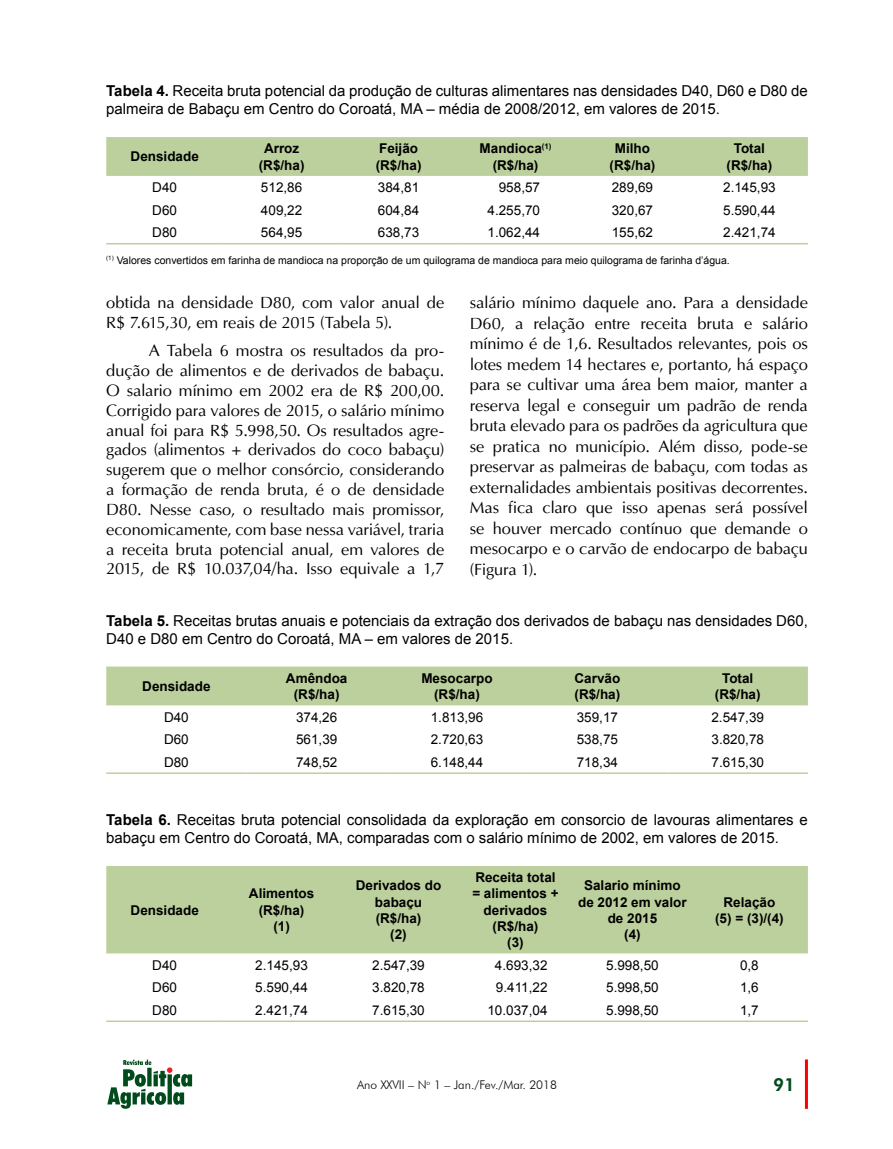
<style>
.page{position:relative;width:893px;height:1149px;background:#fff}
.page>*{position:absolute;margin:0;border:0;box-sizing:border-box;transform-origin:0 0}
.t1{font:800 18px "Futura BT";color:#004b1c}
.t2{font:16.5px/20.5px "Ottawa Plain";letter-spacing:-.01em;color:#000;text-align:justify}
.t3{font:15px/18px "Arial";color:#000}
.t4{font:13.5px "Arial";color:#000}
.t5{font:700 13.5px/16.2px "Arial";color:#000;text-align:center}
.t6{font:300 12px "Futura BT";color:#000}
.t7{font:10.5px "Arial";color:#000}
.s1{font-weight:700}
</style>
<div class="page">
<hr style="left:805px;top:1059px;width:3px;height:49px;background:#f00">
<svg style="left:107px;top:1059px;width:85px;height:49px"></svg>
<div style="left:106px;top:137px;width:702px;height:39px;background:#bcd09d"></div>
<hr style="left:106px;top:243px;width:117px;height:1px;background:#bcd09d">
<hr style="left:223px;top:243px;width:117px;height:1px;background:#bcd09d">
<hr style="left:340px;top:243px;width:117px;height:1px;background:#bcd09d">
<hr style="left:457px;top:243px;width:117px;height:1px;background:#bcd09d">
<hr style="left:574px;top:243px;width:117px;height:1px;background:#bcd09d">
<hr style="left:691px;top:243px;width:117px;height:1px;background:#bcd09d">
<div style="left:106px;top:666px;width:702px;height:39px;background:#bcd09d"></div>
<hr style="left:106px;top:772px;width:141px;height:1px;background:#bcd09d">
<hr style="left:247px;top:772px;width:140px;height:1px;background:#bcd09d">
<hr style="left:387px;top:772px;width:140px;height:1px;background:#bcd09d">
<hr style="left:527px;top:772px;width:141px;height:1px;background:#bcd09d">
<hr style="left:668px;top:772px;width:140px;height:1px;background:#bcd09d">
<div style="left:106px;top:866px;width:702px;height:87px;background:#bcd09d"></div>
<hr style="left:106px;top:1020px;width:117px;height:1px;background:#bcd09d">
<hr style="left:223px;top:1020px;width:117px;height:1px;background:#bcd09d">
<hr style="left:340px;top:1020px;width:117px;height:1px;background:#bcd09d">
<hr style="left:457px;top:1020px;width:117px;height:1px;background:#bcd09d">
<hr style="left:574px;top:1020px;width:117px;height:1px;background:#bcd09d">
<hr style="left:691px;top:1020px;width:117px;height:1px;background:#bcd09d">
<p class="t3" style="left:106px;top:82px;width:703px"><span class="s1">Tabela 4.</span> Receita bruta potencial da produção de culturas alimentares nas densidades D40, D60 e D80 de palmeira de Babaçu em Centro do Coroatá, MA – média de 2008/2012, em valores de 2015.</p>
<p class="t5" style="left:131px;top:149px;width:70px">Densidade</p>
<p class="t5" style="left:259px;top:141px;width:47px">Arroz (R$/ha)</p>
<p class="t5" style="left:376px;top:141px;width:47px;text-align:left">Feijão (R$/ha)</p>
<p class="t5" style="left:480px;top:141px;width:73px">Mandioca<sup>(1) </sup>(R$/ha)</p>
<p class="t5" style="left:610px;top:141px;width:47px">Milho (R$/ha)</p>
<p class="t5" style="left:727px;top:141px;width:47px">Total (R$/ha)</p>
<p class="t4" style="left:152px;top:178px;width:26px">D40</p>
<p class="t4" style="left:261px;top:178px;width:43px">512,86</p>
<p class="t4" style="left:378px;top:178px;width:43px">384,81</p>
<p class="t4" style="left:499px;top:178px;width:43px">958,57</p>
<p class="t4" style="left:612px;top:178px;width:43px">289,69</p>
<p class="t4" style="left:723px;top:178px;width:54px">2.145,93</p>
<p class="t4" style="left:152px;top:201px;width:26px">D60</p>
<p class="t4" style="left:261px;top:201px;width:43px">409,22</p>
<p class="t4" style="left:378px;top:201px;width:43px">604,84</p>
<p class="t4" style="left:488px;top:201px;width:54px">4.255,70</p>
<p class="t4" style="left:612px;top:201px;width:43px">320,67</p>
<p class="t4" style="left:723px;top:201px;width:54px">5.590,44</p>
<p class="t4" style="left:152px;top:224px;width:26px">D80</p>
<p class="t4" style="left:261px;top:224px;width:43px">564,95</p>
<p class="t4" style="left:378px;top:224px;width:43px">638,73</p>
<p class="t4" style="left:488px;top:224px;width:54px">1.062,44</p>
<p class="t4" style="left:612px;top:224px;width:43px">155,62</p>
<p class="t4" style="left:723px;top:224px;width:54px">2.421,74</p>
<p class="t7" style="left:106px;top:253px;width:625px"><sup>(1)</sup> Valores convertidos em farinha de mandioca na proporção de um quilograma de mandioca para meio quilograma de farinha d’água.</p>
<p class="t2" style="left:106px;top:292px;width:340px;line-height:19.8px">obtida na densidade D80, com valor anual de<br>R$ 7.615,30, em reais de 2015 (Tabela 5).</p>
<p class="t2" style="left:106px;top:341px;width:340px;line-height:19.8px;text-indent:43px">A Tabela 6 mostra os resultados da pro&shy;dução de alimentos e de derivados de babaçu.<br>O salario mínimo em 2002 era de R$ 200,00.<br>Corrigido para valores de 2015, o salário mínimo anual foi para R$ 5.998,50. Os resultados agre&shy;gados (alimentos + derivados do coco babaçu) sugerem que o melhor consórcio, considerando a formação de renda bruta, é o de densidade D80. Nesse caso, o resultado mais promissor, economicamente, com base nessa variável, traria a receita bruta potencial anual, em valores de 2015, de R$ 10.037,04/ha. Isso equivale a 1,7</p>
<p class="t2" style="left:470px;top:292px;width:340px">salário mínimo daquele ano. Para a densidade D60, a relação entre receita bruta e salário mínimo é de 1,6. Resultados relevantes, pois os lotes medem 14 hectares e, portanto, há espaço para se cultivar uma área bem maior, manter a reserva legal e conseguir um padrão de renda bruta elevado para os padrões da agricultura que se pratica no município. Além disso, pode-se preservar as palmeiras de babaçu, com todas as externalidades ambientais positivas decorrentes.<br>Mas fica claro que isso apenas será possível se houver mercado contínuo que demande o mesocarpo e o carvão de endocarpo de babaçu (Figura 1).</p>
<p class="t3" style="left:106px;top:611px;width:703px"><span class="s1">Tabela 5.</span> Receitas brutas anuais e potenciais da extração dos derivados de babaçu nas densidades D60,<br>D40 e D80 em Centro do Coroatá, MA – em valores de 2015.</p>
<p class="t5" style="left:142px;top:678px;width:70px">Densidade</p>
<p class="t5" style="left:286px;top:670px;width:63px">Amêndoa (R$/ha)</p>
<p class="t5" style="left:421px;top:670px;width:73px">Mesocarpo (R$/ha)</p>
<p class="t5" style="left:574px;top:670px;width:47px;text-align:left">Carvão (R$/ha)</p>
<p class="t5" style="left:715px;top:670px;width:47px">Total (R$/ha)</p>
<p class="t4" style="left:164px;top:707px;width:26px">D40</p>
<p class="t4" style="left:296px;top:707px;width:43px">374,26</p>
<p class="t4" style="left:431px;top:707px;width:54px">1.813,96</p>
<p class="t4" style="left:577px;top:707px;width:43px">359,17</p>
<p class="t4" style="left:711px;top:707px;width:54px">2.547,39</p>
<p class="t4" style="left:164px;top:730px;width:26px">D60</p>
<p class="t4" style="left:296px;top:730px;width:43px">561,39</p>
<p class="t4" style="left:431px;top:730px;width:54px">2.720,63</p>
<p class="t4" style="left:577px;top:730px;width:43px">538,75</p>
<p class="t4" style="left:711px;top:730px;width:54px">3.820,78</p>
<p class="t4" style="left:164px;top:753px;width:26px">D80</p>
<p class="t4" style="left:296px;top:753px;width:43px">748,52</p>
<p class="t4" style="left:431px;top:753px;width:54px">6.148,44</p>
<p class="t4" style="left:577px;top:753px;width:43px">718,34</p>
<p class="t4" style="left:711px;top:753px;width:54px">7.615,30</p>
<p class="t3" style="left:106px;top:810px;width:703px"><span class="s1">Tabela 6.</span> Receitas bruta potencial consolidada da exploração em consorcio de lavouras alimentares e babaçu em Centro do Coroatá, MA, comparadas com o salário mínimo de 2002, em valores de 2015.</p>
<p class="t5" style="left:131px;top:901px;width:70px">Densidade</p>
<p class="t5" style="left:249px;top:885px;width:67px">Alimentos (R$/ha) (1)</p>
<p class="t5" style="left:356px;top:877px;width:87px">Derivados do babaçu (R$/ha)<br>(2)</p>
<p class="t5" style="left:472px;top:869px;width:88px">Receita total = alimentos + derivados (R$/ha)<br>(3)</p>
<p class="t5" style="left:578px;top:877px;width:110px">Salario mínimo de 2012 em valor de 2015<br>(4)</p>
<p class="t5" style="left:715px;top:893px;width:70px">Relação (5) = (3)/(4)</p>
<p class="t4" style="left:152px;top:955px;width:26px">D40</p>
<p class="t4" style="left:255px;top:955px;width:54px">2.145,93</p>
<p class="t4" style="left:372px;top:955px;width:54px">2.547,39</p>
<p class="t4" style="left:495px;top:955px;width:54px">4.693,32</p>
<p class="t4" style="left:606px;top:955px;width:54px">5.998,50</p>
<p class="t4" style="left:740px;top:955px;width:20px">0,8</p>
<p class="t4" style="left:152px;top:978px;width:26px">D60</p>
<p class="t4" style="left:255px;top:978px;width:54px">5.590,44</p>
<p class="t4" style="left:372px;top:978px;width:54px">3.820,78</p>
<p class="t4" style="left:496px;top:978px;width:53px">9.411,22</p>
<p class="t4" style="left:606px;top:978px;width:54px">5.998,50</p>
<p class="t4" style="left:740px;top:978px;width:20px">1,6</p>
<p class="t4" style="left:152px;top:1000px;width:26px">D80</p>
<p class="t4" style="left:255px;top:1000px;width:54px">2.421,74</p>
<p class="t4" style="left:372px;top:1000px;width:54px">7.615,30</p>
<p class="t4" style="left:487px;top:1000px;width:62px">10.037,04</p>
<p class="t4" style="left:606px;top:1000px;width:54px">5.998,50</p>
<p class="t4" style="left:740px;top:1000px;width:20px">1,7</p>
<p class="t6" style="left:357px;top:1076px;width:201px">Ano XXVII – N<sup>o</sup> 1 – Jan./Fev./Mar. 2018</p>
<p class="t1" style="left:773px;top:1073px;width:24px">91</p>
</div>
